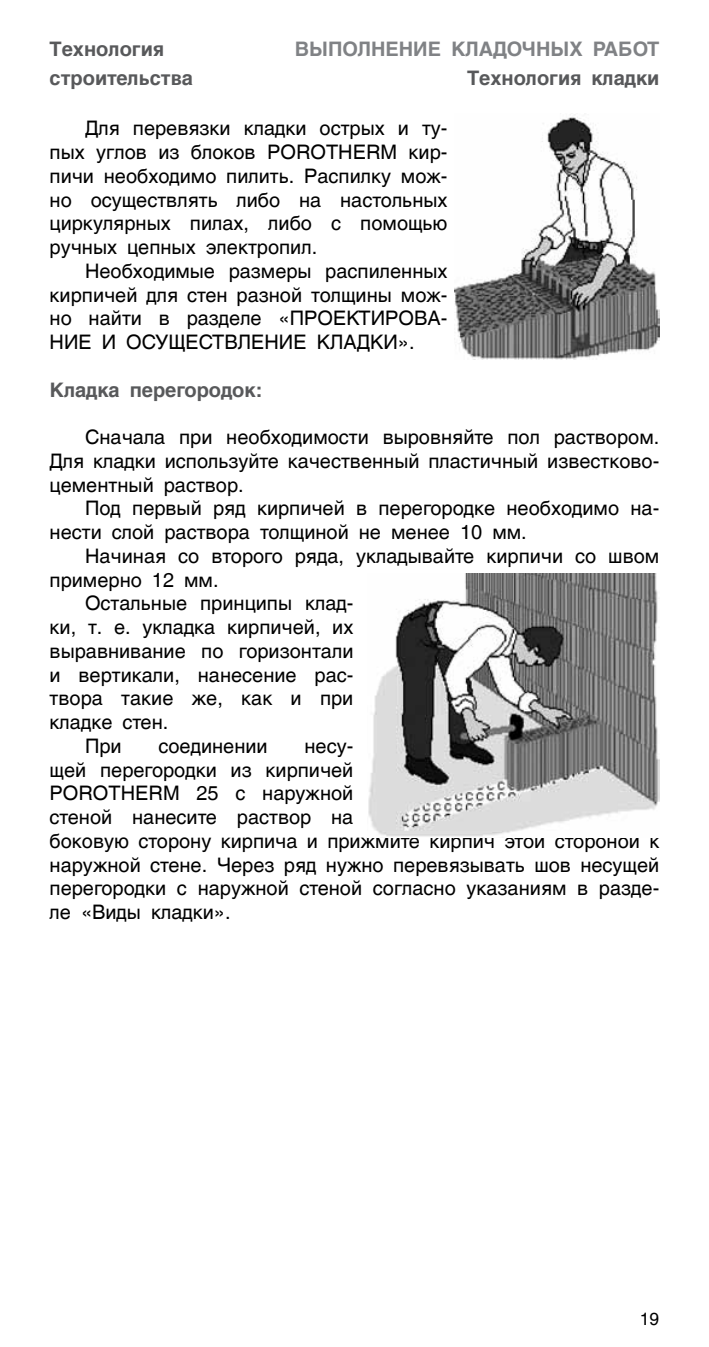
<style>
.page{position:relative;width:709px;height:1347px;background:#fff}
.page>*{position:absolute;margin:0;border:0;box-sizing:border-box;transform-origin:0 0}
.t1{font:20px/23.8px "AG Helvetica Cyr Roman";color:#000;text-align:justify}
.t2{font:700 20px/28.8px "AG Helvetica Cyr";color:#58595b}
.t3{font:700 20px "AG Helvetica Cyr";color:#808285}
.t4{font:17.5px "AG Helvetica Cyr Roman";color:#000}
</style>
<div class="page">
<img style="left:454px;top:114px;width:205px;height:245px">
<img style="left:368px;top:574px;width:291px;height:263px">
<p class="t2" style="left:50px;top:35px;width:145px">Технология строительства</p>
<p class="t3" style="left:295px;top:38px;width:366px">ВЫПОЛНЕНИЕ КЛАДОЧНЫХ РАБОТ</p>
<p class="t2" style="left:467px;top:64px;width:194px">Технология кладки</p>
<p class="t1" style="left:50px;top:117px;width:399px;text-indent:35px">Для перевязки кладки острых и ту&shy;пых углов из блоков POROTHERM кир&shy;пичи необходимо пилить. Распилку мож&shy;но осуществлять либо на настольных циркулярных пилах, либо с помощью ручных цепных электропил.</p>
<p class="t1" style="left:50px;top:259px;width:399px;text-indent:35px">Необходимые размеры распиленных кирпичей для стен разной толщины мож&shy;но найти в разделе «ПРОЕКТИРОВА-НИЕ И ОСУЩЕСТВЛЕНИЕ КЛАДКИ».</p>
<p class="t2" style="left:50px;top:375px;width:214px">Кладка перегородок:</p>
<p class="t1" style="left:50px;top:425px;width:611px;text-indent:35px">Сначала при необходимости выровняйте пол раствором.<br>Для кладки используйте качественный пластичный известково&shy;цементный раствор.</p>
<p class="t1" style="left:50px;top:496px;width:611px;text-indent:35px">Под первый ряд кирпичей в перегородке необходимо на&shy;нести слой раствора толщиной не менее 10 мм.</p>
<p class="t1" style="left:85px;top:544px;width:576px">Начиная со второго ряда, укладывайте кирпичи со швом</p>
<p class="t1" style="left:50px;top:568px;width:170px">примерно 12 мм.</p>
<p class="t1" style="left:85px;top:591px;width:270px">Остальные принципы клад-</p>
<p class="t1" style="left:50px;top:615px;width:305px">ки, т. е. укладка кирпичей, их</p>
<p class="t1" style="left:50px;top:639px;width:305px">выравнивание по горизонтали</p>
<p class="t1" style="left:50px;top:663px;width:305px">и вертикали, нанесение рас-</p>
<p class="t1" style="left:50px;top:686px;width:305px">твора такие же, как и при</p>
<p class="t1" style="left:50px;top:710px;width:120px">кладке стен.</p>
<p class="t1" style="left:85px;top:734px;width:38px">При</p>
<p class="t1" style="left:158px;top:734px;width:111px">соединении</p>
<p class="t1" style="left:50px;top:734px;width:611px;text-align:left;text-indent:255px">несу-<br>щей перегородки из кирпичей<br>POROTHERM 25 с наружной<br>стеной нанесите раствор на<br>боковую сторону кирпича и прижмите кирпич этой стороной к наружной стене. Через ряд нужно перевязывать шов несущей перегородки с наружной стеной согласно указаниям в разде&shy;ле «Виды кладки».</p>
<p class="t4" style="left:640px;top:1309px;width:21px">19</p>
</div>
